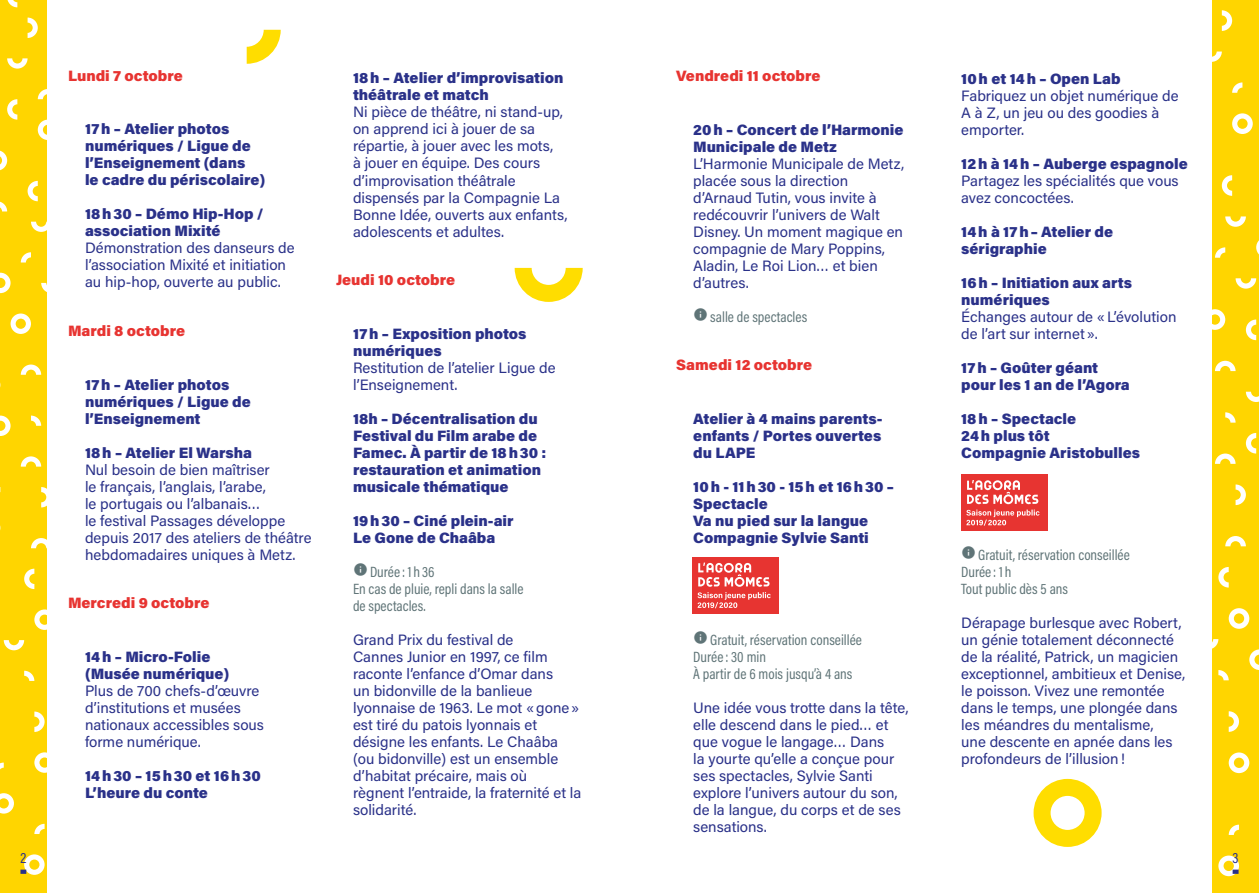
<style>
.page{position:relative;width:1259px;height:893px;background:#fff}
.page>*{position:absolute;margin:0;border:0;box-sizing:border-box;transform-origin:0 0}
.t1{font:15px/17px "Acumin Pro";color:#2a3189}
.t2{font:900 15px/17px "Acumin Pro";color:#2a3189}
.t3{font:15px/17px "Acumin Pro Cond";color:#5f7477}
.t4{font:900 15px "Acumin Pro";color:#e73431}
.t5{font:15px "Acumin Pro Cond";color:#2a3189}
</style>
<div class="page">
<svg style="left:1212px;top:0;width:47px;height:893px;background:#fed813"></svg>
<svg style="left:0;top:0;width:47px;height:893px;background:#fed813"></svg>
<svg style="left:20px;top:870px;width:6px;height:4px"></svg>
<svg style="left:1232px;top:870px;width:6px;height:4px"></svg>
<svg style="left:247px;top:30px;width:34px;height:34px"></svg>
<svg style="left:514px;top:268px;width:69px;height:34px"></svg>
<svg style="left:1033px;top:779px;width:68px;height:68px"></svg>
<div style="left:692px;top:557px;width:87px;height:57px;background:#e73431"></div>
<svg style="left:697px;top:563px;width:73px;height:45px"></svg>
<div style="left:961px;top:474px;width:87px;height:57px;background:#e73431"></div>
<svg style="left:966px;top:510px;width:73px;height:16px"></svg>
<svg style="left:967px;top:480px;width:71px;height:24px"></svg>
<p class="t4" style="left:68px;top:65px;width:116px">Lundi 7 octobre</p>
<p class="t2" style="left:85px;top:120px;width:182px">17h – Atelier photos numériques / Ligue de l’Enseignement (dans<br>le cadre du périscolaire)</p>
<p class="t2" style="left:85px;top:205px;width:180px">18h30 – Démo Hip-Hop / association Mixité</p>
<p class="t1" style="left:85px;top:239px;width:211px">Démonstration des danseurs de l’association Mixité et initiation au hip-hop, ouverte au public.</p>
<p class="t4" style="left:68px;top:320px;width:119px">Mardi 8 octobre</p>
<p class="t2" style="left:85px;top:375px;width:167px">17h – Atelier photos numériques / Ligue de l’Enseignement</p>
<p class="t2" style="left:85px;top:443px;width:168px">18h – Atelier El Warsha</p>
<p class="t1" style="left:85px;top:460px;width:228px">Nul besoin de bien maîtriser<br>le français, l’anglais, l’arabe,<br>le portugais ou l’albanais…<br>le festival Passages développe depuis 2017 des ateliers de théâtre hebdomadaires uniques à Metz.</p>
<p class="t4" style="left:68px;top:592px;width:143px">Mercredi 9 octobre</p>
<p class="t2" style="left:85px;top:647px;width:146px">14h – Micro-Folie (Musée numérique)</p>
<p class="t1" style="left:85px;top:681px;width:180px">Plus de 700 chefs-d’œuvre d’institutions et musées nationaux accessibles sous forme numérique.</p>
<p class="t2" style="left:85px;top:766px;width:177px">14h30 – 15h30 et 16h30<br>L’heure du conte</p>
<p class="t2" style="left:353px;top:69px;width:212px">18h – Atelier d’improvisation théâtrale et match</p>
<p class="t1" style="left:353px;top:103px;width:216px">Ni pièce de théâtre, ni stand-up, on apprend ici à jouer de sa répartie, à jouer avec les mots,<br>à jouer en équipe. Des cours d’improvisation théâtrale dispensés par la Compagnie La<br>Bonne Idée, ouverts aux enfants, adolescents et adultes.</p>
<p class="t4" style="left:336px;top:269px;width:121px">Jeudi 10 octobre</p>
<p class="t2" style="left:353px;top:324px;width:175px">17h – Exposition photos numériques</p>
<p class="t1" style="left:353px;top:358px;width:204px">Restitution de l’atelier Ligue de l’Enseignement.</p>
<p class="t2" style="left:353px;top:409px;width:195px">18h – Décentralisation du<br>Festival du Film arabe de<br>Famec. À partir de 18h30 : restauration et animation musicale thématique</p>
<p class="t2" style="left:353px;top:511px;width:162px">19h30 – Ciné plein-air<br>Le Gone de Chaâba</p>
<p class="t3" style="left:353px;top:563px;width:172px;text-indent:17px">Durée : 1 h 36<br>En cas de pluie, repli dans la salle de spectacles.</p>
<p class="t1" style="left:353px;top:630px;width:230px">Grand Prix du festival de<br>Cannes Junior en 1997, ce film raconte l’enfance d’Omar dans<br>un bidonville de la banlieue lyonnaise de 1963. Le mot «gone» est tiré du patois lyonnais et désigne les enfants. Le Chaâba (ou bidonville) est un ensemble d’habitat précaire, mais où règnent l’entraide, la fraternité et la solidarité.</p>
<p class="t4" style="left:676px;top:65px;width:146px">Vendredi 11 octobre</p>
<p class="t2" style="left:693px;top:120px;width:212px">20h – Concert de l’Harmonie<br>Municipale de Metz</p>
<p class="t1" style="left:693px;top:154px;width:212px">L’Harmonie Municipale de Metz, placée sous la direction d’Arnaud Tutin, vous invite à redécouvrir l’univers de Walt<br>Disney. Un moment magique en compagnie de Mary Poppins,<br>Aladin, Le Roi Lion… et bien d’autres.</p>
<p class="t3" style="left:710px;top:308px;width:98px">salle de spectacles</p>
<p class="t4" style="left:676px;top:354px;width:137px">Samedi 12 octobre</p>
<p class="t2" style="left:693px;top:409px;width:191px;text-align:justify">Atelier à 4 mains parents&shy;enfants / Portes ouvertes du LAPE</p>
<p class="t2" style="left:693px;top:477px;width:202px">10h - 11h30 - 15h et 16h30 –<br>Spectacle<br>Va nu pied sur la langue<br>Compagnie Sylvie Santi</p>
<p class="t3" style="left:693px;top:631px;width:170px;text-indent:17px">Gratuit, réservation conseillée<br>Durée : 30 min<br>À partir de 6 mois jusqu’à 4 ans</p>
<p class="t1" style="left:693px;top:699px;width:217px">Une idée vous trotte dans la tête, elle descend dans le pied… et que vogue le langage… Dans<br>la yourte qu’elle a conçue pour ses spectacles, Sylvie Santi explore l’univers autour du son, de la langue, du corps et de ses sensations.</p>
<p class="t2" style="left:961px;top:69px;width:161px">10h et 14h – Open Lab</p>
<p class="t1" style="left:961px;top:86px;width:219px">Fabriquez un objet numérique de<br>A à Z, un jeu ou des goodies à emporter.</p>
<p class="t2" style="left:961px;top:154px;width:228px">12h à 14h – Auberge espagnole</p>
<p class="t1" style="left:961px;top:171px;width:219px">Partagez les spécialités que vous avez concoctées.</p>
<p class="t2" style="left:961px;top:222px;width:153px">14h à 17h– Atelier de sérigraphie</p>
<p class="t2" style="left:961px;top:273px;width:172px">16h – Initiation aux arts numériques</p>
<p class="t1" style="left:961px;top:307px;width:217px">Échanges autour de «L’évolution de l’art sur internet».</p>
<p class="t2" style="left:961px;top:358px;width:170px">17h – Goûter géant pour les 1 an de l’Agora</p>
<p class="t2" style="left:961px;top:409px;width:180px">18h – Spectacle<br>24h plus tôt<br>Compagnie Aristobulles</p>
<p class="t3" style="left:961px;top:546px;width:170px;text-indent:17px">Gratuit, réservation conseillée<br>Durée : 1h<br>Tout public dès 5 ans</p>
<p class="t1" style="left:961px;top:614px;width:226px">Dérapage burlesque avec Robert, un génie totalement déconnecté de la réalité, Patrick, un magicien exceptionnel, ambitieux et Denise, le poisson. Vivez une remontée dans le temps, une plongée dans les méandres du mentalisme,<br>une descente en apnée dans les profondeurs de l’illusion!</p>
<p class="t5" style="left:20px;top:848px;width:7px">2</p>
<p class="t5" style="left:1232px;top:848px;width:7px">3</p>
</div>
